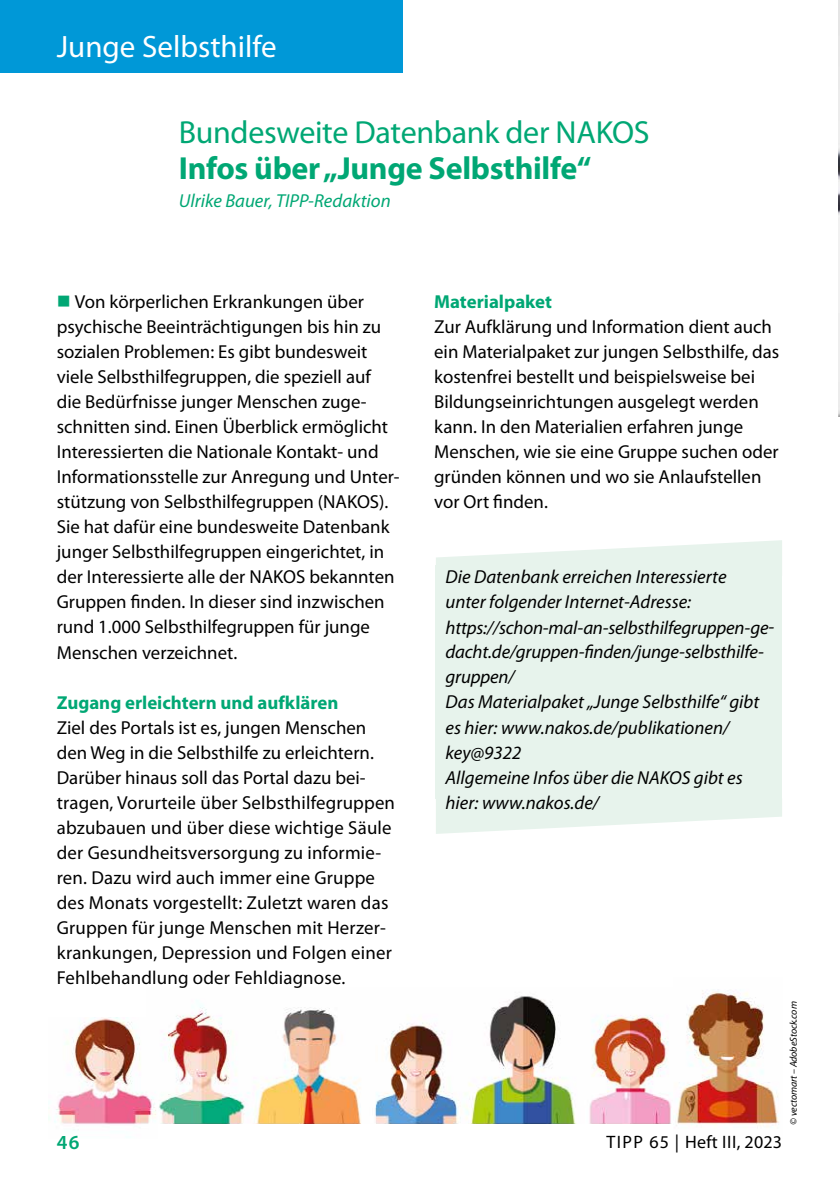
<style>
.page{position:relative;width:840px;height:1191px;background:#fff}
.page>*{position:absolute;margin:0;border:0;box-sizing:border-box;transform-origin:0 0}
.t1{font:32px "Myriad Pro";letter-spacing:-.01em;color:#00a774}
.t2{font:700 32px "Myriad Pro";letter-spacing:-.01em;color:#00a774}
.t3{font:31px "Myriad Pro";color:#fff}
.t4{font:600 20px "Myriad Pro";color:#00a774}
.t5{font:18.8px/25px "Myriad Pro";color:#000}
.t6{font:italic 18.8px/25px "Myriad Pro";color:#000}
.t7{font:700 18.8px "Myriad Pro";color:#00a774}
.t8{font:italic 18.8px "Myriad Pro";color:#00a774}
.t9{font:18px "Myriad Pro";letter-spacing:.025em;color:#000}
.t10{font:italic 10px "Myriad Pro";letter-spacing:-.01em;color:#000}
.s1{color:#00a774}
</style>
<div class="page">
<svg style="left:436px;top:540px;width:345px;height:25px"></svg>
<div style="left:435px;top:565px;width:346px;height:233px;background:#e7f3ec"></div>
<svg style="left:435px;top:798px;width:346px;height:36px"></svg>
<img style="left:838px;top:0;width:1px;height:416px">
<img style="left:159px;top:996px;width:513px;height:127px">
<img style="left:675px;top:990px;width:104px;height:138px">
<img style="left:49px;top:1017px;width:107px;height:108px">
<div style="left:0;top:0;width:403px;height:73px;background:#0098d7"></div>
<h2 class="t3" style="left:57px;top:28px;width:221px">Junge Selbsthilfe</h2>
<h1 class="t1" style="left:179px;top:113px;width:472px">Bundesweite Datenbank der NAKOS</h1>
<h1 class="t2" style="left:179px;top:148px;width:414px">Infos über „Junge Selbsthilfe“</h1>
<p class="t8" style="left:179px;top:189px;width:213px">Ulrike Bauer, TIPP-Redaktion</p>
<p class="t5" style="left:57px;top:289px;width:344px"><span class="s1">■</span> Von körperlichen Erkrankungen über psychische Beeinträchtigungen bis hin zu sozialen Problemen: Es gibt bundesweit viele Selbsthilfegruppen, die speziell auf die Bedürfnisse junger Menschen zuge&shy;schnitten sind. Einen Überblick ermöglicht Interessierten die Nationale Kontakt- und Informationsstelle zur Anregung und Unter&shy;stützung von Selbsthilfegruppen (NAKOS).<br>Sie hat dafür eine bundesweite Datenbank junger Selbsthilfegruppen eingerichtet, in der Interessierte alle der NAKOS bekannten Gruppen finden. In dieser sind inzwischen rund 1.000 Selbsthilfegruppen für junge Menschen verzeichnet.</p>
<p class="t7" style="left:57px;top:690px;width:283px">Zugang erleichtern und aufklären</p>
<p class="t5" style="left:57px;top:714px;width:339px">Ziel des Portals ist es, jungen Menschen den Weg in die Selbsthilfe zu erleichtern.<br>Darüber hinaus soll das Portal dazu bei&shy;tragen, Vorurteile über Selbsthilfegruppen abzubauen und über diese wichtige Säule der Gesundheitsversorgung zu informie&shy;ren. Dazu wird auch immer eine Gruppe des Monats vorgestellt: Zuletzt waren das Gruppen für junge Menschen mit Herzer&shy;krankungen, Depression und Folgen einer Fehlbehandlung oder Fehldiagnose.</p>
<p class="t7" style="left:434px;top:290px;width:119px">Materialpaket</p>
<p class="t5" style="left:434px;top:314px;width:346px">Zur Aufklärung und Information dient auch ein Materialpaket zur jungen Selbsthilfe, das kostenfrei bestellt und beispielsweise bei Bildungseinrichtungen ausgelegt werden kann. In den Materialien erfahren junge Menschen, wie sie eine Gruppe suchen oder gründen können und wo sie Anlaufstellen vor Ort finden.</p>
<p class="t6" style="left:445px;top:564px;width:330px">Die Datenbank erreichen Interessierte<br>unter folgender Internet-Adresse: https://schon-mal-an-selbsthilfegruppen-ge&shy;dacht.de/gruppen-finden/junge-selbsthilfe&shy;gruppen/<br>Das Materialpaket „Junge Selbsthilfe“ gibt es hier: www.nakos.de/publikationen/ key@9322<br>Allgemeine Infos über die NAKOS gibt es hier: www.nakos.de/</p>
<p class="t4" style="left:57px;top:1129px;width:24px">46</p>
<p class="t9" style="left:606px;top:1130px;width:177px">TIPP 65 | Heft III, 2023</p>
<p class="t10" style="left:787px;top:1124px;width:125px;rotate:-90deg">© vectomart – AdobeStock.com</p>
</div>
